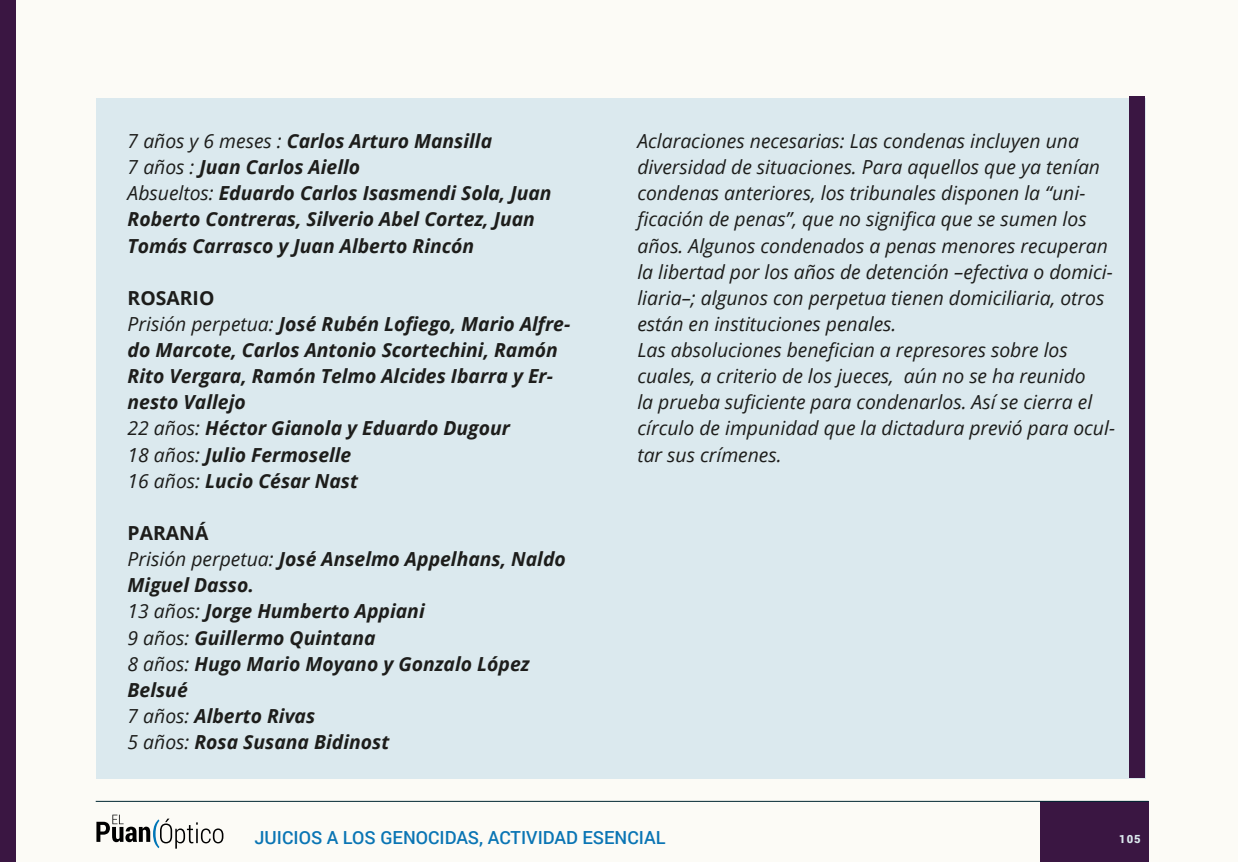
<style>
.page{position:relative;width:1238px;height:862px;background:#fff}
.page>*{position:absolute;margin:0;border:0;box-sizing:border-box;transform-origin:0 0}
.t1{font:italic 700 19.35px/26.1px "Open Sans";color:#1d1d1b}
.t2{font:italic 19.35px/26.1px "Open Sans";color:#1d1d1b}
.t3{font:500 18px "Roboto";color:#0a75b4}
.t4{font:900 11.25px "Roboto";color:#dbe9ee}
.s1{font-weight:400}
.s2{font-style:normal}
</style>
<div class="page">
<div style="left:0;top:0;width:1237px;height:861px;background:#fcfbf6"></div>
<div style="left:0;top:0;width:16px;height:861px;background:#3a1642"></div>
<div style="left:1039px;top:800px;width:109px;height:61px;background:#3a1642"></div>
<hr style="left:96px;top:800px;width:1052px;height:1px;background:#002732">
<svg style="left:96px;top:814px;width:127px;height:34px"></svg>
<div style="left:96px;top:98px;width:1049px;height:680px;background:#dbe9ee"></div>
<div style="left:1129px;top:96px;width:16px;height:681px;background:#3a1642"></div>
<p class="t1" style="left:128px;top:127px;width:425px"><span class="s1">7 años y 6 meses :</span> Carlos Arturo Mansilla<br><span class="s1">7 años :</span> Juan Carlos Aiello<br><span class="s1">Absueltos:</span> Eduardo Carlos Isasmendi Sola, Juan Roberto Contreras, Silverio Abel Cortez, Juan Tomás Carrasco y Juan Alberto Rincón</p>
<p class="t1" style="left:128px;top:284px;width:444px"><span class="s2">ROSARIO<br></span><span class="s1">Prisión perpetua:</span> José Rubén Lofiego, Mario Alfre&shy;do Marcote, Carlos Antonio Scortechini, Ramón<br>Rito Vergara, Ramón Telmo Alcides Ibarra y Er&shy;nesto Vallejo<br><span class="s1">22 años:</span> Héctor Gianola y Eduardo Dugour<br><span class="s1">18 años:</span> Julio Fermoselle<br><span class="s1">16 años:</span> Lucio César Nast</p>
<p class="t1" style="left:128px;top:519px;width:440px"><span class="s2">PARANÁ<br></span><span class="s1">Prisión perpetua:</span> José Anselmo Appelhans, Naldo<br>Miguel Dasso.<br><span class="s1">13 años:</span> Jorge Humberto Appiani<br><span class="s1">9 años:</span> Guillermo Quintana<br><span class="s1">8 años:</span> Hugo Mario Moyano y Gonzalo López<br>Belsué<br><span class="s1">7 años:</span> Alberto Rivas<br><span class="s1">5 años:</span> Rosa Susana Bidinost</p>
<p class="t2" style="left:637px;top:127px;width:479px">Aclaraciones necesarias: Las condenas incluyen una diversidad de situaciones. Para aquellos que ya tenían condenas anteriores, los tribunales disponen la “uni&shy;ficación de penas”, que no significa que se sumen los años. Algunos condenados a penas menores recuperan la libertad por los años de detención –efectiva o domici&shy;liaria–; algunos con perpetua tienen domiciliaria, otros están en instituciones penales.<br>Las absoluciones benefician a represores sobre los cuales, a criterio de los jueces, aún no se ha reunido<br>la prueba suficiente para condenarlos. Así se cierra el círculo de impunidad que la dictadura previó para ocul&shy;tar sus crímenes.</p>
<p class="t3" style="left:254px;top:824px;width:412px">JUICIOS A LOS GENOCIDAS, ACTIVIDAD ESENCIAL</p>
<p class="t4" style="left:1118px;top:830px;width:23px">105</p>
</div>
